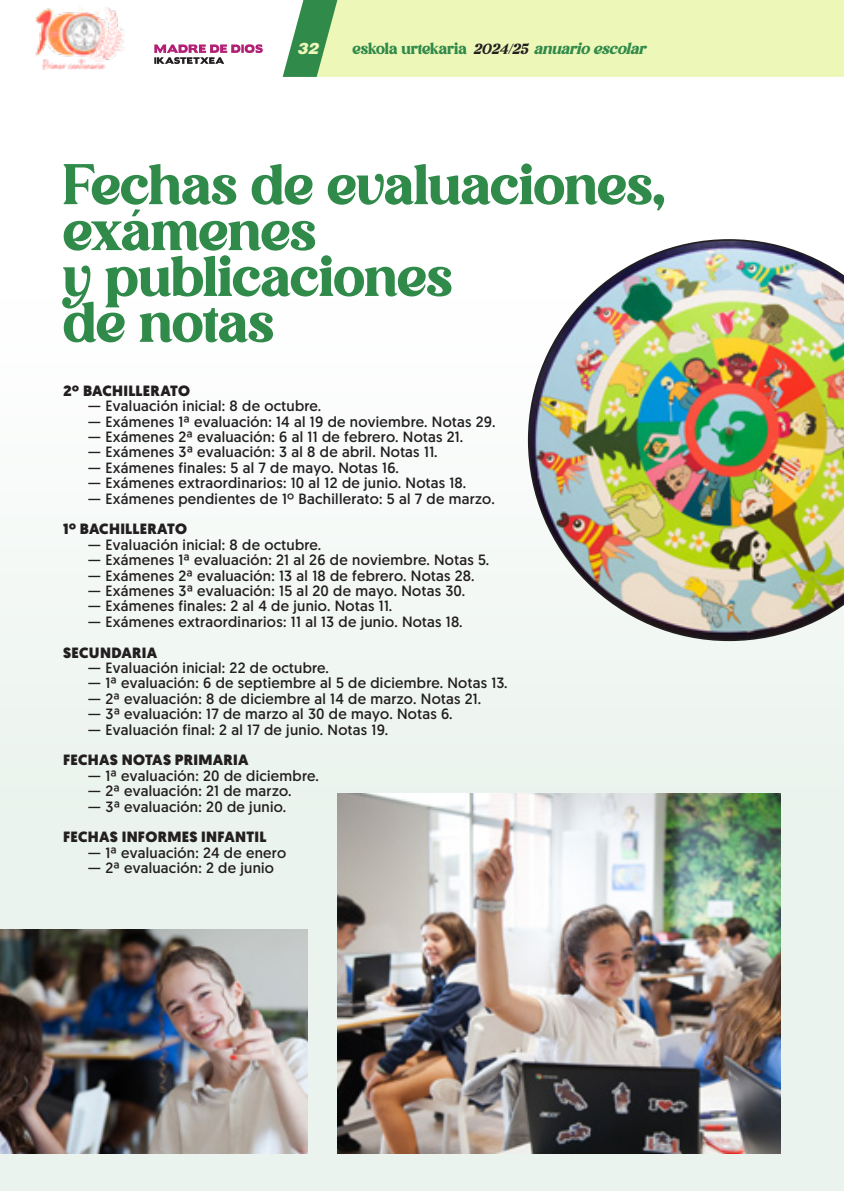
<style>
.page{position:relative;width:844px;height:1191px;background:#fff}
.page>*{position:absolute;margin:0;border:0;box-sizing:border-box;transform-origin:0 0}
.t1{font:55.3px/45.9px "Avigea";color:#308a4a}
.t2{font:15.75px "Avigea";color:#308a4a}
.t3{font:italic 900 15.75px "Helvetica LT Std";color:#edf7b8}
.t4{font:14.88px "Geomanist";letter-spacing:.02em;color:#231f20}
.t5{font:900 14.88px "Geomanist";letter-spacing:.02em;color:#231f20}
.s1{font-style:italic;font-size:14.17px;color:#231f20}
.s2{font-style:italic}
</style>
<div class="page">
<div style="left:341px;top:0;width:502px;height:77px;background:#edf7b8"></div>
<svg style="left:282px;top:0;width:59px;height:77px"></svg>
<svg style="left:154px;top:44px;width:109px;height:20px"></svg>
<img style="left:35px;top:6px;width:89px;height:64px">
<div style="left:0;top:299px;width:843px;height:892px;background:#eaf3ed"></div>
<img style="left:337px;top:793px;width:443px;height:360px">
<img style="left:0;top:929px;width:307px;height:224px">
<img style="left:527px;top:239px;width:316px;height:402px">
<p class="t3" style="left:297px;top:38px;width:23px">32</p>
<p class="t2" style="left:352px;top:39px;width:294px">eskola urtekaria <span class="s1">2024/25</span> <span class="s2">anuario escolar</span></p>
<h1 class="t1" style="left:63px;top:163px;width:603px">Fechas de evaluaciones, exámenes<br>y publicaciones<br>de notas</h1>
<p class="t5" style="left:63px;top:380px;width:128px">2º BACHILLERATO</p>
<p class="t4" style="left:88px;top:396px;width:235px">— Evaluación inicial: 8 de octubre.</p>
<p class="t4" style="left:88px;top:412px;width:409px">— Exámenes 1ª evaluación: 14 al 19 de noviembre. Notas 29.</p>
<p class="t4" style="left:88px;top:427px;width:377px">— Exámenes 2ª evaluación: 6 al 11 de febrero. Notas 21.</p>
<p class="t4" style="left:88px;top:442px;width:351px">— Exámenes 3ª evaluación: 3 al 8 de abril. Notas 11.</p>
<p class="t4" style="left:88px;top:458px;width:312px">— Exámenes finales: 5 al 7 de mayo. Notas 16.</p>
<p class="t4" style="left:88px;top:473px;width:379px">— Exámenes extraordinarios: 10 al 12 de junio. Notas 18.</p>
<p class="t4" style="left:88px;top:489px;width:408px">— Exámenes pendientes de 1º Bachillerato: 5 al 7 de marzo.</p>
<p class="t5" style="left:63px;top:519px;width:125px">1º BACHILLERATO</p>
<p class="t4" style="left:88px;top:535px;width:235px">— Evaluación inicial: 8 de octubre.</p>
<p class="t4" style="left:88px;top:550px;width:403px">— Exámenes 1ª evaluación: 21 al 26 de noviembre. Notas 5.</p>
<p class="t4" style="left:88px;top:566px;width:388px">— Exámenes 2ª evaluación: 13 al 18 de febrero. Notas 28.</p>
<p class="t4" style="left:88px;top:581px;width:379px">— Exámenes 3ª evaluación: 15 al 20 de mayo. Notas 30.</p>
<p class="t4" style="left:88px;top:596px;width:306px">— Exámenes finales: 2 al 4 de junio. Notas 11.</p>
<p class="t4" style="left:88px;top:612px;width:376px">— Exámenes extraordinarios: 11 al 13 de junio. Notas 18.</p>
<p class="t5" style="left:63px;top:642px;width:96px">SECUNDARIA</p>
<p class="t4" style="left:88px;top:658px;width:242px">— Evaluación inicial: 22 de octubre.</p>
<p class="t4" style="left:88px;top:673px;width:421px">— 1ª evaluación: 6 de septiembre al 5 de diciembre. Notas 13.</p>
<p class="t4" style="left:88px;top:689px;width:394px">— 2ª evaluación: 8 de diciembre al 14 de marzo. Notas 21.</p>
<p class="t4" style="left:88px;top:704px;width:366px">— 3ª evaluación: 17 de marzo al 30 de mayo. Notas 6.</p>
<p class="t4" style="left:88px;top:719px;width:302px">— Evaluación final: 2 al 17 de junio. Notas 19.</p>
<p class="t5" style="left:63px;top:750px;width:187px">FECHAS NOTAS PRIMARIA</p>
<p class="t4" style="left:88px;top:766px;width:232px">— 1ª evaluación: 20 de diciembre.</p>
<p class="t4" style="left:88px;top:781px;width:205px">— 2ª evaluación: 21 de marzo.</p>
<p class="t4" style="left:88px;top:796px;width:200px">— 3ª evaluación: 20 de junio.</p>
<p class="t5" style="left:63px;top:827px;width:205px">FECHAS INFORMES INFANTIL</p>
<p class="t4" style="left:88px;top:843px;width:200px">— 1ª evaluación: 24 de enero</p>
<p class="t4" style="left:88px;top:858px;width:188px">— 2ª evaluación: 2 de junio</p>
</div>
